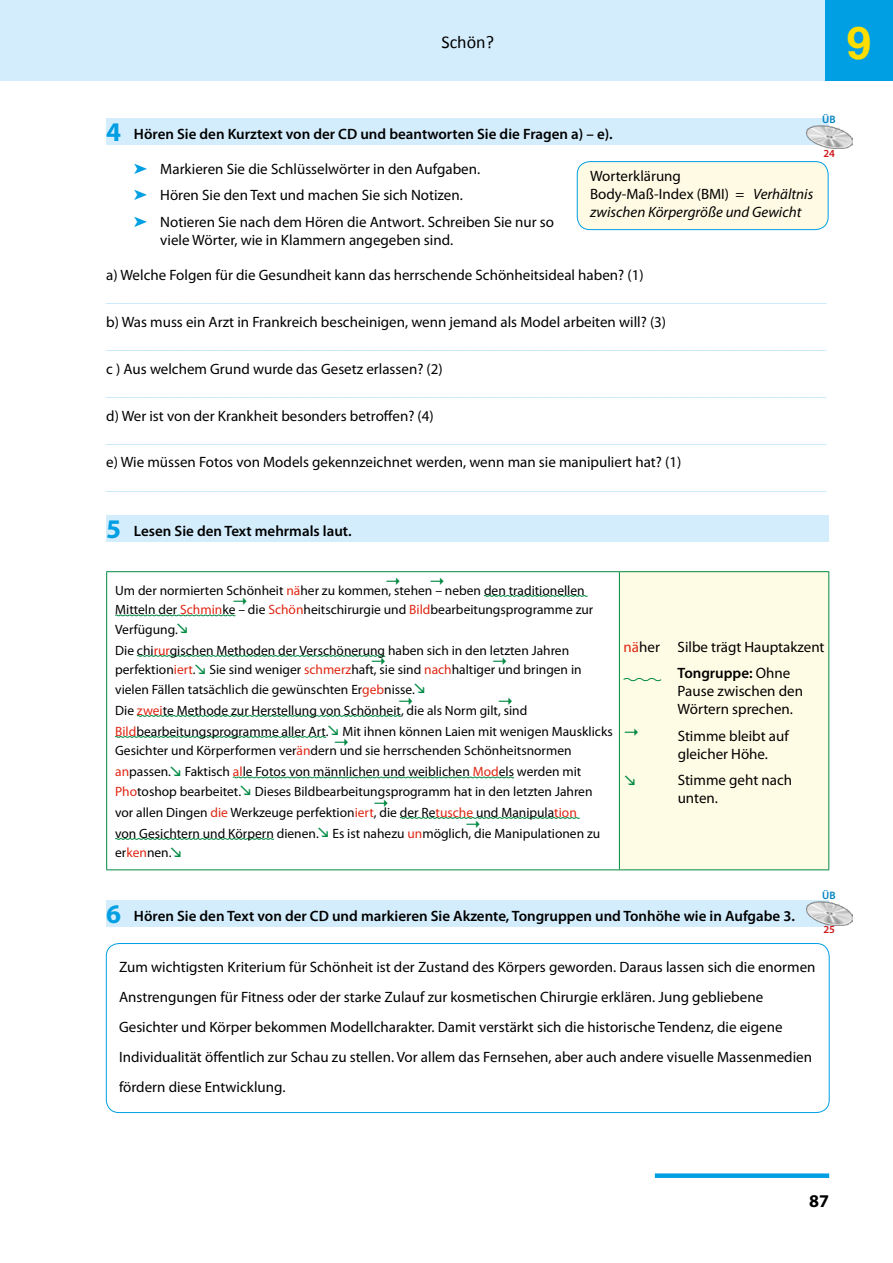
<style>
.page{position:relative;width:893px;height:1263px;background:#fff}
.page>*{position:absolute;margin:0;border:0;box-sizing:border-box;transform-origin:0 0}
.t1{font:700 45px "Helvetica";color:#fede00}
.t2{font:18px "Calibri";color:#000}
.t3{font:700 18px "Myriad Pro";color:#000}
.t4{font:15px/30px "Myriad Pro";color:#000}
.t5{font:15px "Myriad Pro";color:#bce4fa}
.t6{font:600 15px "Myriad Pro";color:#000}
.t7{font:italic 15px/18px "Myriad Pro";color:#000}
.t8{font:13.5px/19.5px "Myriad Pro";color:#000}
.t9{font:600 10.8px "Myriad Pro";color:#0082c1}
.t10{font:600 10.8px "Myriad Pro";color:#cd171a}
.s1{font-weight:700;font-size:27px;color:#009fe3}
.s2{color:#009fe3}
.s3{font-style:normal}
.s4{color:#df2612}
.s5{font-weight:600}
</style>
<div class="page">
<div style="left:0;top:0;width:893px;height:81px;background:#d4edfc"></div>
<div style="left:655px;top:1173px;width:174px;height:5px;background:#009fe3"></div>
<div style="left:825px;top:0;width:68px;height:81px;background:#009fe3"></div>
<div style="left:106px;top:119px;width:723px;height:26px;background:#d4edfc"></div>
<div style="left:106px;top:515px;width:723px;height:26px;background:#d4edfc"></div>
<div style="left:619px;top:572px;width:210px;height:298px;background:#fffce5"></div>
<hr style="left:106px;top:571px;width:513px;height:1px;background:#008942">
<hr style="left:106px;top:572px;width:1px;height:297px;background:#008942">
<hr style="left:619px;top:571px;width:210px;height:1px;background:#008942">
<hr style="left:619px;top:572px;width:1px;height:297px;background:#008942">
<hr style="left:828px;top:572px;width:1px;height:297px;background:#008942">
<hr style="left:106px;top:869px;width:513px;height:1px;background:#008942">
<hr style="left:619px;top:869px;width:210px;height:1px;background:#008942">
<svg style="left:484px;top:595px;width:104px;height:2px"></svg>
<svg style="left:115px;top:614px;width:121px;height:2px"></svg>
<svg style="left:137px;top:715px;width:264px;height:2px"></svg>
<svg style="left:233px;top:776px;width:281px;height:2px"></svg>
<svg style="left:115px;top:838px;width:159px;height:2px"></svg>
<svg style="left:623px;top:678px;width:39px;height:4px"></svg>
<div style="left:106px;top:900px;width:723px;height:26px;background:#d4edfc"></div>
<div style="left:106px;top:943px;width:724px;height:170px;border:1px solid #009fe3;border-radius:13px"></div>
<img style="left:806px;top:126px;width:46px;height:23px">
<img style="left:806px;top:902px;width:46px;height:23px">
<div style="left:577px;top:162px;width:251px;height:68px;background:#fffae4;border-radius:13px"></div>
<div style="left:577px;top:161px;width:251px;height:69px;border:1px solid #009fe3;border-radius:13px"></div>
<svg style="left:137px;top:655px;width:249px;height:2px"></svg>
<svg style="left:115px;top:736px;width:212px;height:2px"></svg>
<svg style="left:399px;top:817px;width:181px;height:2px"></svg>
<p class="t2" style="left:441px;top:31px;width:54px">Schön?</p>
<h1 class="t1" style="left:846px;top:7px;width:27px">9</h1>
<p class="t9" style="left:822px;top:112px;width:15px">ÜB</p>
<p class="t10" style="left:823px;top:147px;width:13px">24</p>
<p class="t6" style="left:106px;top:124px;width:508px"><span class="s1">4</span> Hören Sie den Kurztext von der CD und beantworten Sie die Fragen a) – e).</p>
<p class="t4" style="left:134px;top:155px;width:422px;line-height:26.5px"><span class="s2">➤</span> Markieren Sie die Schlüsselwörter in den Aufgaben.<br><span class="s2">➤</span> Hören Sie den Text und machen Sie sich Notizen.<br><span class="s2">➤</span> Notieren Sie nach dem Hören die Antwort. Schreiben Sie nur so</p>
<p class="t4" style="left:160px;top:225px;width:294px">viele Wörter, wie in Klammern angegeben sind.</p>
<p class="t4" style="left:106px;top:260px;width:539px">a) Welche Folgen für die Gesundheit kann das herrschende Schönheitsideal haben? (1)</p>
<p class="t5" style="left:106px;top:288px;width:722px">________________________________________________________________________________________________</p>
<p class="t4" style="left:106px;top:306px;width:561px">b) Was muss ein Arzt in Frankreich bescheinigen, wenn jemand als Model arbeiten will? (3)</p>
<p class="t5" style="left:106px;top:335px;width:722px">________________________________________________________________________________________________</p>
<p class="t4" style="left:106px;top:353px;width:338px">c ) Aus welchem Grund wurde das Gesetz erlassen? (2)</p>
<p class="t5" style="left:106px;top:382px;width:722px">________________________________________________________________________________________________</p>
<p class="t4" style="left:106px;top:400px;width:329px">d) Wer ist von der Krankheit besonders betroffen? (4)</p>
<p class="t5" style="left:106px;top:429px;width:722px">________________________________________________________________________________________________</p>
<p class="t4" style="left:106px;top:447px;width:577px">e) Wie müssen Fotos von Models gekennzeichnet werden, wenn man sie manipuliert hat? (1)</p>
<p class="t5" style="left:106px;top:476px;width:722px">________________________________________________________________________________________________</p>
<p class="t6" style="left:106px;top:521px;width:247px"><span class="s1">5</span> Lesen Sie den Text mehrmals laut.</p>
<p class="t7" style="left:590px;top:167px;width:225px"><span class="s3">Worterklärung<br>Body-Maß-Index (BMI) =</span> Verhältnis zwischen Körpergröße und Gewicht</p>
<p class="t8" style="left:115px;top:580px;width:480px">Um der normierten Schönheit <span class="s4">nä</span>her zu kommen, stehen – neben den traditionellen<br>Mitteln der <span class="s4">Schmin</span>ke – die <span class="s4">Schön</span>heitschirurgie und <span class="s4">Bild</span>bearbeitungsprogramme zur<br>Verfügung.</p>
<p class="t8" style="left:115px;top:640px;width:468px">Die chi<span class="s4">rur</span>gischen Methoden der Verschönerung haben sich in den letzten Jahren perfektion<span class="s4">iert</span>. Sie sind weniger <span class="s4">schmerz</span>haft, sie sind <span class="s4">nach</span>haltiger und bringen in vielen Fällen tatsächlich die gewünschten Er<span class="s4">geb</span>nisse.</p>
<p class="t8" style="left:115px;top:699px;width:499px;line-height:21px">Die <span class="s4">zwei</span>te Methode zur Herstellung von Schönheit, die als Norm gilt, sind<br><span class="s4">Bild</span>bearbeitungsprogramme aller Art. Mit ihnen können Laien mit wenigen Mausklicks</p>
<p class="t8" style="left:115px;top:740px;width:468px;line-height:21px">Gesichter und Körperformen ver<span class="s4">än</span>dern und sie herrschenden Schönheitsnormen <span class="s4">an</span>passen. Faktisch <span class="s4">al</span>le Fotos von männlichen und weiblichen <span class="s4">Mod</span>els werden mit</p>
<p class="t8" style="left:115px;top:780px;width:487px;line-height:21px"><span class="s4">Pho</span>toshop bearbeitet. Dieses Bildbearbeitungsprogramm hat in den letzten Jahren vor allen Dingen <span class="s4">die</span> Werkzeuge perfektion<span class="s4">iert</span>, die der Re<span class="s4">tusche</span> und Manipula<span class="s4">tion </span>von Gesichtern und Körpern dienen. Es ist nahezu <span class="s4">un</span>möglich, die Manipulationen zu</p>
<p class="t8" style="left:115px;top:843px;width:58px">er<span class="s4">ken</span>nen.</p>
<p class="t4" style="left:678px;top:633px;width:148px;line-height:26.5px;text-indent:-54px"><span class="s4">nä</span>her Silbe trägt Hauptakzent<br><span class="s5">Tongruppe:</span> Ohne</p>
<p class="t4" style="left:678px;top:682px;width:127px;line-height:18px">Pause zwischen den<br>Wörtern sprechen.</p>
<p class="t4" style="left:678px;top:726px;width:113px;line-height:18px">Stimme bleibt auf gleicher Höhe.</p>
<p class="t4" style="left:678px;top:771px;width:116px;line-height:18px">Stimme geht nach unten.</p>
<p class="t6" style="left:106px;top:906px;width:690px"><span class="s1">6</span> Hören Sie den Text von der CD und markieren Sie Akzente, Tongruppen und Tonhöhe wie in Aufgabe 3.</p>
<p class="t4" style="left:119px;top:951px;width:698px">Zum wichtigsten Kriterium für Schönheit ist der Zustand des Körpers geworden. Daraus lassen sich die enormen Anstrengungen für Fitness oder der starke Zulauf zur kosmetischen Chirurgie erklären. Jung gebliebene Gesichter und Körper bekommen Modellcharakter. Damit verstärkt sich die historische Tendenz, die eigene Individualität öffentlich zur Schau zu stellen. Vor allem das Fernsehen, aber auch andere visuelle Massenmedien fördern diese Entwicklung.</p>
<p class="t9" style="left:822px;top:888px;width:15px">ÜB</p>
<p class="t10" style="left:823px;top:923px;width:13px">25</p>
<p class="t3" style="left:809px;top:1189px;width:21px">87</p>
</div>
